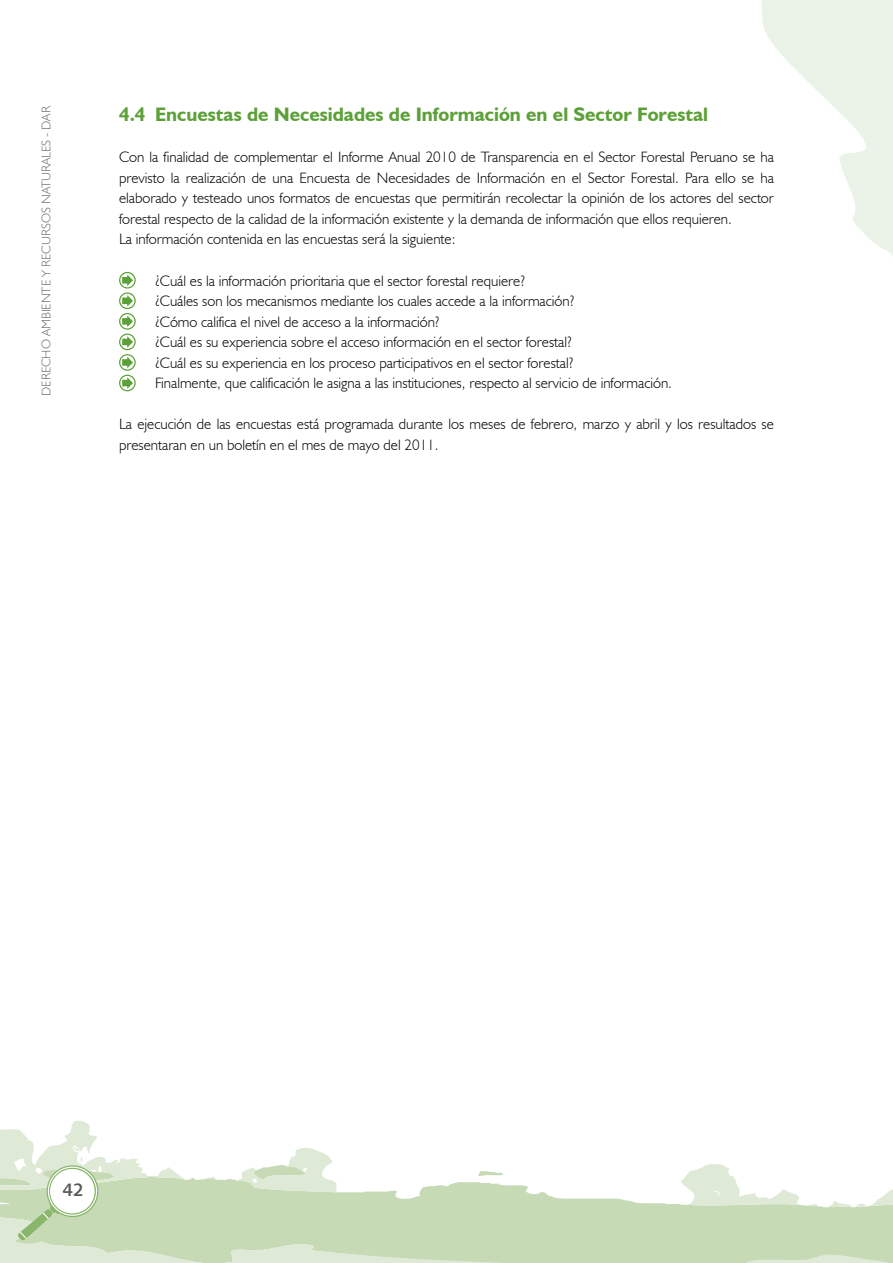
<style>
.page{position:relative;width:893px;height:1263px;background:#fff}
.page>*{position:absolute;margin:0;border:0;box-sizing:border-box;transform-origin:0 0}
.t1{font:700 19.5px "Humanist 521 BT";color:#5ca038}
.t2{font:18px "Humanist 531 BT Bold A";color:#58595b}
.t3{font:300 15px/20.5px "Humanist 521 BT";color:#000}
.t4{font:300 12.6px "Humanist 521 BT";color:#6d6e71}
</style>
<div class="page">
<svg style="left:0;top:1120px;width:893px;height:143px"></svg>
<div style="left:50px;top:1169px;width:44px;height:44px;background:#fff;border-radius:50%"></div>
<svg style="left:122px;top:274px;width:11px;height:12px"></svg>
<div style="left:119px;top:272px;width:17px;height:17px;border:1px solid #5ca038;border-radius:50%"></div>
<svg style="left:122px;top:295px;width:11px;height:12px"></svg>
<div style="left:119px;top:292px;width:17px;height:17px;border:1px solid #5ca038;border-radius:50%"></div>
<svg style="left:122px;top:316px;width:11px;height:11px"></svg>
<div style="left:119px;top:313px;width:17px;height:17px;border:1px solid #5ca038;border-radius:50%"></div>
<svg style="left:122px;top:336px;width:11px;height:12px"></svg>
<div style="left:119px;top:334px;width:17px;height:16px;border:1px solid #5ca038;border-radius:50%"></div>
<svg style="left:122px;top:357px;width:11px;height:11px"></svg>
<div style="left:119px;top:354px;width:17px;height:17px;border:1px solid #5ca038;border-radius:50%"></div>
<svg style="left:122px;top:377px;width:11px;height:12px"></svg>
<div style="left:119px;top:375px;width:17px;height:16px;border:1px solid #5ca038;border-radius:50%"></div>
<svg style="left:761px;top:0;width:132px;height:256px"></svg>
<p class="t4" style="left:39px;top:396px;width:291px;rotate:-90deg">DERECHO AMBIENTE Y RECURSOS NATURALES - DAR</p>
<h1 class="t1" style="left:119px;top:102px;width:591px">4.4 Encuestas de Necesidades de Información en el Sector Forestal</h1>
<p class="t3" style="left:119px;top:147px;width:656px">Con la finalidad de complementar el Informe Anual 2010 de Transparencia en el Sector Forestal Peruano se ha previsto la realización de una Encuesta de Necesidades de Información en el Sector Forestal. Para ello se ha elaborado y testeado unos formatos de encuestas que permitirán recolectar la opinión de los actores del sector forestal respecto de la calidad de la información existente y la demanda de información que ellos requieren.<br>La información contenida en las encuestas será la siguiente:</p>
<p class="t3" style="left:155px;top:270px;width:518px">¿Cuál es la información prioritaria que el sector forestal requiere?<br>¿Cuáles son los mecanismos mediante los cuales accede a la información?<br>¿Cómo califica el nivel de acceso a la información?<br>¿Cuál es su experiencia sobre el acceso información en el sector forestal?<br>¿Cuál es su experiencia en los proceso participativos en el sector forestal?<br>Finalmente, que calificación le asigna a las instituciones, respecto al servicio de información.</p>
<p class="t3" style="left:119px;top:414px;width:656px">La ejecución de las encuestas está programada durante los meses de febrero, marzo y abril y los resultados se presentaran en un boletín en el mes de mayo del 2011.</p>
<p class="t2" style="left:62px;top:1179px;width:23px">42</p>
</div>
